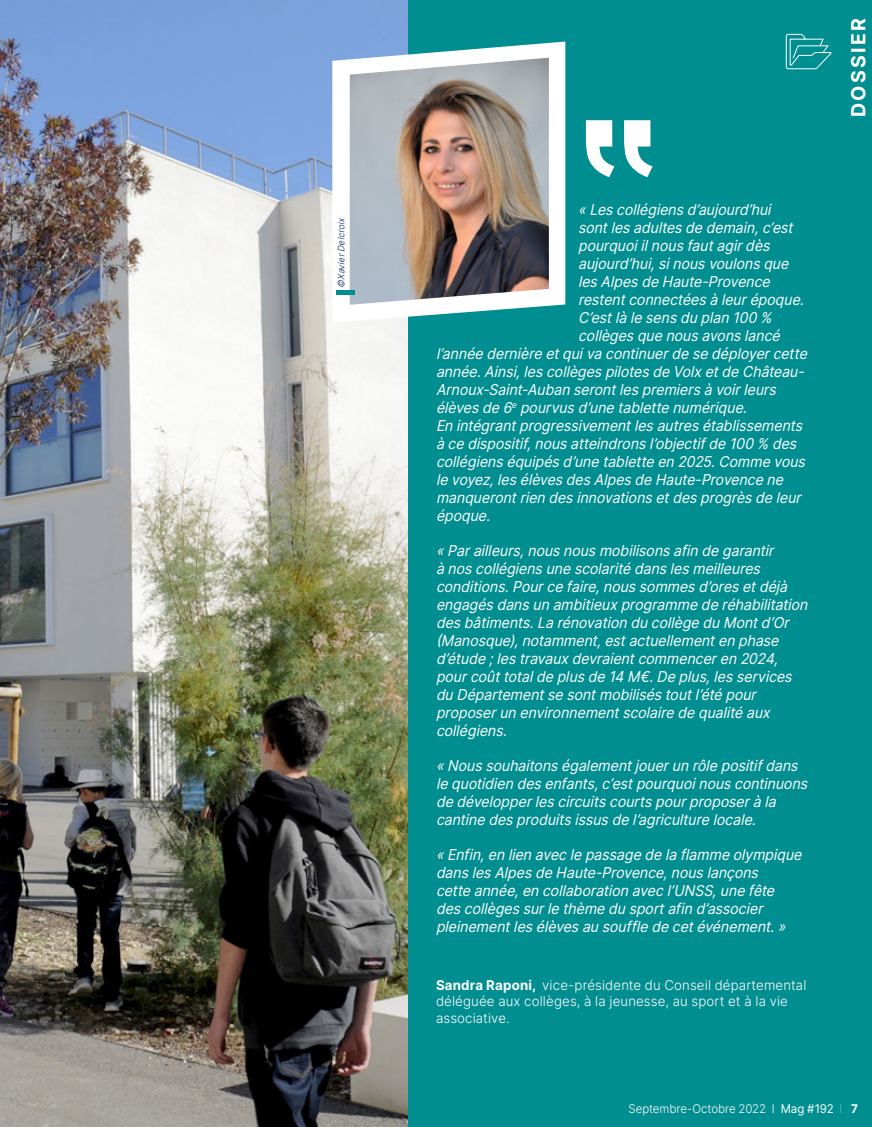
<style>
.page{position:relative;width:872px;height:1127px;background:#fff}
.page>*{position:absolute;margin:0;border:0;box-sizing:border-box;transform-origin:0 0}
.t1{font:700 19.5px "Inter";letter-spacing:.12em;color:#fff}
.Txt_courant{font:italic 15px/18px "Inter";color:#fff;scale:.94 1}
.Txt_courant-2{font:300 13.5px/16.2px "Inter";letter-spacing:.01em;color:#fff}
.t2{font:300 12px "Inter";letter-spacing:-.01em;color:#fff;scale:.96 1}
.t3{font:italic 300 9px "Inter";color:#001e5b;scale:.96 1}
.s1{font-weight:700}
.s2{font-weight:400}
.s3{font-weight:100}
</style>
<div class="page">
<img style="left:0;top:0;width:408px;height:1127px">
<div style="left:408px;top:0;width:464px;height:1127px;background:#008e91"></div>
<svg style="left:785px;top:33px;width:47px;height:37px"></svg>
<svg style="left:586px;top:120px;width:66px;height:57px"></svg>
<svg style="left:332px;top:42px;width:233px;height:281px;fill:#fff"></svg>
<img style="left:350px;top:58px;width:199px;height:247px">
<hr style="left:336px;top:290px;width:18px;height:4px;background:#008e91">
<p class="t3" style="left:335px;top:287px;width:76px;rotate:-90deg">©XavierDelcroix</p>
<p class="Txt_courant" style="left:578px;top:200px;width:211px">«Lescollégiensd’aujourd’hui</p>
<p class="Txt_courant" style="left:578px;top:218px;width:234px">sontlesadultesdedemain,c’est</p>
<p class="Txt_courant" style="left:578px;top:236px;width:210px">pourquoiilnousfautagirdès</p>
<p class="Txt_courant" style="left:578px;top:254px;width:230px">aujourd’hui,sinousvoulonsque</p>
<p class="Txt_courant" style="left:578px;top:272px;width:210px">lesAlpesdeHaute-Provence</p>
<p class="Txt_courant" style="left:578px;top:290px;width:246px">restentconnectéesàleurépoque.</p>
<p class="Txt_courant" style="left:578px;top:308px;width:212px">C’estlàlesensduplan100 %</p>
<p class="Txt_courant" style="left:578px;top:326px;width:221px">collègesquenousavonslancé</p>
<p class="Txt_courant" style="left:436px;top:344px;width:401px">l’annéedernièreetquivacontinuerdesedéployercette</p>
<p class="Txt_courant" style="left:436px;top:362px;width:398px">année.Ainsi,lescollègespilotesdeVolxetdeChâteau-</p>
<p class="Txt_courant" style="left:436px;top:380px;width:368px">Arnoux-Saint-Aubanserontlespremiersàvoirleurs</p>
<p class="Txt_courant" style="left:436px;top:398px;width:337px">élèvesde6<sup>e</sup> pourvusd’unetablettenumérique.</p>
<p class="Txt_courant" style="left:436px;top:416px;width:396px">Enintégrantprogressivementlesautresétablissements</p>
<p class="Txt_courant" style="left:436px;top:434px;width:389px">àcedispositif,nousatteindronsl’objectifde100 % des</p>
<p class="Txt_courant" style="left:436px;top:452px;width:399px">collégienséquipésd’unetabletteen2025.Commevous</p>
<p class="Txt_courant" style="left:436px;top:470px;width:375px">levoyez,lesélèvesdesAlpesdeHaute-Provencene</p>
<p class="Txt_courant" style="left:436px;top:488px;width:394px">manquerontriendesinnovationsetdesprogrèsdeleur</p>
<p class="Txt_courant" style="left:436px;top:506px;width:64px">époque.</p>
<p class="Txt_courant" style="left:436px;top:541px;width:401px">«Parailleurs,nousnousmobilisonsafindegarantir ànoscollégiensunescolaritédanslesmeilleures conditions.Pourcefaire,noussommesd’oresetdéjà engagésdansunambitieuxprogrammederéhabilitation desbâtiments.LarénovationducollègeduMontd’Or (Manosque),notamment,estactuellementenphase d’étude;lestravauxdevraientcommenceren2024, pourcoûttotaldeplusde14 M€.Deplus,lesservices duDépartementsesontmobiliséstoutl’étépour proposerunenvironnementscolairedequalitéaux collégiens.</p>
<p class="Txt_courant" style="left:436px;top:756px;width:401px">«Noussouhaitonségalementjouerunrôlepositifdans lequotidiendesenfants,c’estpourquoinouscontinuons dedévelopperlescircuitscourtspourproposeràla cantinedesproduitsissusdel’agriculturelocale.</p>
<p class="Txt_courant" style="left:436px;top:845px;width:395px">«Enfin,enlienaveclepassagedelaflammeolympique danslesAlpesdeHaute-Provence,nouslançons cetteannée,encollaborationavecl’UNSS,unefête descollègessurlethèmedusportafind’associer pleinementlesélèvesausouffledecetévénement.»</p>
<p class="Txt_courant-2" style="left:436px;top:977px;width:372px"><span class="s1">Sandra Raponi,</span> vice-présidente du Conseil départemental déléguée aux collèges, à la jeunesse, au sport et à la vie associative.</p>
<p class="t1" style="left:844px;top:117px;width:101px;rotate:-90deg">DOSSIER</p>
<p class="t2" style="left:628px;top:1100px;width:241px">Septembre-Octobre 2022 I <span class="s2">Mag #192</span> <span class="s3">I</span> <span class="s1">7</span></p>
</div>
